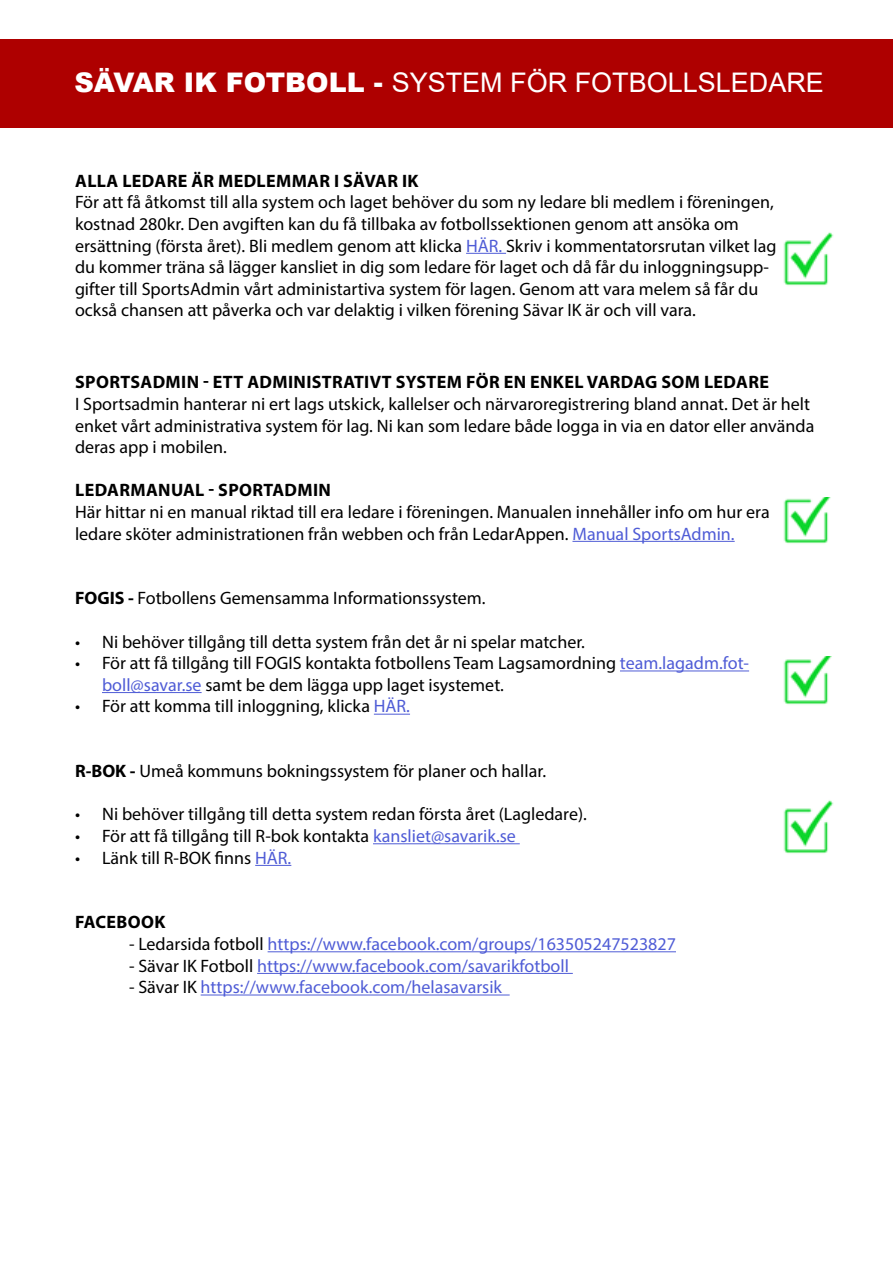
<style>
.page{position:relative;width:893px;height:1263px;background:#fff}
.page>*{position:absolute;margin:0;border:0;box-sizing:border-box;transform-origin:0 0}
.t1{font:27px "Arial";color:#fff}
.t2{font:18px/21.6px "Myriad Pro";color:#000}
.t3{font:18px "Myriad Pro";color:#4f5cd6}
.t4{font:700 18px "Myriad Pro";letter-spacing:.02em;color:#000}
.s1{font-weight:900}
.s2{color:#4f5cd6}
.s3{font-weight:700}
.s4{color:#000}
</style>
<div class="page">
<div style="left:0;top:39px;width:893px;height:89px;background:#ae0000"></div>
<hr style="left:466px;top:253px;width:40px;height:1px;background:#4f5cd6">
<hr style="left:572px;top:541px;width:163px;height:1px;background:#4f5cd6">
<hr style="left:620px;top:670px;width:129px;height:1px;background:#4f5cd6">
<hr style="left:102px;top:692px;width:100px;height:1px;background:#4f5cd6">
<hr style="left:374px;top:714px;width:36px;height:1px;background:#4f5cd6">
<hr style="left:373px;top:843px;width:147px;height:1px;background:#4f5cd6">
<hr style="left:255px;top:865px;width:36px;height:1px;background:#4f5cd6">
<hr style="left:268px;top:951px;width:408px;height:1px;background:#4f5cd6">
<hr style="left:257px;top:973px;width:316px;height:1px;background:#4f5cd6">
<hr style="left:201px;top:994px;width:309px;height:1px;background:#4f5cd6">
<img style="left:783px;top:232px;width:51px;height:54px">
<img style="left:783px;top:800px;width:51px;height:54px">
<img style="left:783px;top:498px;width:48px;height:46px">
<img style="left:783px;top:657px;width:49px;height:48px">
<h1 class="t1" style="left:74px;top:64px;width:751px"><span class="s1">SÄVAR IK FOTBOLL -</span> SYSTEM FÖR FOTBOLLSLEDARE</h1>
<p class="t4" style="left:75px;top:169px;width:345px">ALLA LEDARE ÄR MEDLEMMAR I SÄVAR IK</p>
<p class="t2" style="left:75px;top:191px;width:703px">För att få åtkomst till alla system och laget behöver du som ny ledare bli medlem i föreningen, kostnad 280kr. Den avgiften kan du få tillbaka av fotbollssektionen genom att ansöka om ersättning (första året). Bli medlem genom att klicka <span class="s2">HÄR.</span> Skriv i kommentatorsrutan vilket lag du kommer träna så lägger kansliet in dig som ledare för laget och då får du inloggningsupp&shy;gifter till SportsAdmin vårt administartiva system för lagen. Genom att vara melem så får du också chansen att påverka och var delaktig i vilken förening Sävar IK är och vill vara.</p>
<p class="t4" style="left:75px;top:370px;width:695px">SPORTSADMIN - ETT ADMINISTRATIVT SYSTEM FÖR EN ENKEL VARDAG SOM LEDARE</p>
<p class="t2" style="left:75px;top:393px;width:741px">I Sportsadmin hanterar ni ert lags utskick, kallelser och närvaroregistrering bland annat. Det är helt enket vårt administrativa system för lag. Ni kan som ledare både logga in via en dator eller använda deras app i mobilen.</p>
<p class="t4" style="left:75px;top:478px;width:257px">LEDARMANUAL - SPORTADMIN</p>
<p class="t2" style="left:75px;top:501px;width:696px">Här hittar ni en manual riktad till era ledare i föreningen. Manualen innehåller info om hur era ledare sköter administrationen från webben och från LedarAppen. <span class="s2">Manual SportsAdmin.</span></p>
<p class="t2" style="left:75px;top:587px;width:412px"><span class="s3">FOGIS -</span> Fotbollens Gemensamma Informationssystem.</p>
<p class="t2" style="left:75px;top:630px;width:511px">• Ni behöver tillgång till detta system från det år ni spelar matcher.</p>
<p class="t2" style="left:102px;top:652px;width:649px;text-indent:-27px">• För att få tillgång till FOGIS kontakta fotbollens Team Lagsamordning <span class="s2">team.lagadm.fot&shy;boll@savar.se</span> samt be dem lägga upp laget isystemet.</p>
<p class="t2" style="left:75px;top:695px;width:337px">• För att komma till inloggning, klicka <span class="s2">HÄR.</span></p>
<p class="t2" style="left:75px;top:760px;width:473px"><span class="s3">R-BOK -</span> Umeå kommuns bokningssystem för planer och hallar.</p>
<p class="t2" style="left:75px;top:803px;width:513px">• Ni behöver tillgång till detta system redan första året (Lagledare).</p>
<p class="t2" style="left:75px;top:825px;width:442px">• För att få tillgång till R-bok kontakta <span class="s2">kansliet@savarik.se</span></p>
<p class="t2" style="left:75px;top:846px;width:218px">• Länk till R-BOK finns <span class="s2">HÄR.</span></p>
<p class="t4" style="left:75px;top:910px;width:92px">FACEBOOK</p>
<p class="t3" style="left:129px;top:933px;width:548px"><span class="s4">- Ledarsida fotboll</span> https://www.facebook.com/groups/163505247523827</p>
<p class="t3" style="left:129px;top:954px;width:441px"><span class="s4">- Sävar IK Fotboll</span> https://www.facebook.com/savarikfotboll</p>
<p class="t3" style="left:129px;top:976px;width:374px"><span class="s4">- Sävar IK</span> https://www.facebook.com/helasavarsik</p>
</div>
